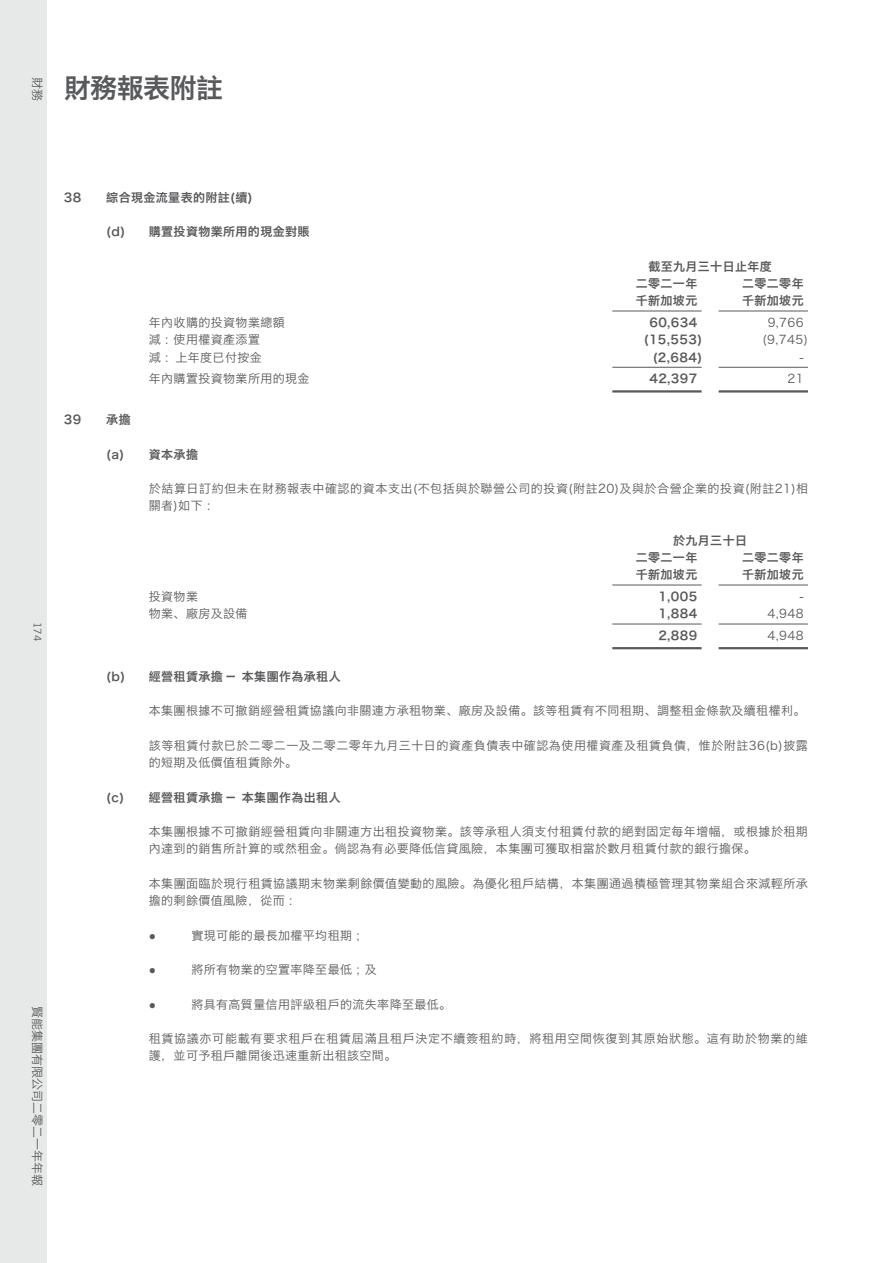
<style>
.page{position:relative;width:893px;height:1263px;background:#fff}
.page>*{position:absolute;margin:0;border:0;box-sizing:border-box;transform-origin:0 0}
.t1{font:27px "Hiragino Sans GB W6";letter-spacing:-.02em;color:#58595b}
.t2{font:12px/17.2px "Hiragino Sans GB W3";letter-spacing:.035em;color:#58595b}
.t3{font:12px/17.2px "Hiragino Sans GB W6";letter-spacing:.035em;color:#58595b}
.t4{font:12px/17.2px "Hiragino Sans GB W3";letter-spacing:.06em;color:#58595b}
.t5{font:12px "Hiragino Sans GB W3";color:#58595b}
.t6{font:12px "Times New Roman";color:#58595b}
.t7{font:10.5px "Trade Gothic LT";color:#58595b}
</style>
<div class="page">
<hr style="left:612px;top:311px;width:90px;height:1px;background:#58595b">
<hr style="left:719px;top:311px;width:89px;height:1px;background:#58595b">
<hr style="left:612px;top:367px;width:90px;height:1px;background:#58595b">
<hr style="left:719px;top:367px;width:89px;height:1px;background:#58595b">
<hr style="left:612px;top:390px;width:90px;height:3px;background:#58595b">
<hr style="left:719px;top:390px;width:89px;height:3px;background:#58595b">
<hr style="left:612px;top:585px;width:90px;height:1px;background:#58595b">
<hr style="left:719px;top:585px;width:89px;height:1px;background:#58595b">
<hr style="left:612px;top:624px;width:90px;height:1px;background:#58595b">
<hr style="left:719px;top:624px;width:89px;height:1px;background:#58595b">
<hr style="left:612px;top:647px;width:90px;height:2px;background:#58595b">
<hr style="left:719px;top:647px;width:89px;height:2px;background:#58595b">
<div style="left:0;top:0;width:47px;height:1263px;background:#e7e8e8"></div>
<p class="t2" style="left:46px;top:77px;width:25px;rotate:90deg">財務</p>
<h1 class="t1" style="left:64px;top:70px;width:161px">財務報表附註</h1>
<p class="t7" style="left:44px;top:622px;width:21px;rotate:90deg">174</p>
<p class="t5" style="left:45px;top:1006px;width:181px;rotate:90deg">賢能集團有限公司二零二一年年報</p>
<p class="t3" style="left:64px;top:188px;width:19px">38</p>
<p class="t3" style="left:106px;top:188px;width:148px">綜合現金流量表的附註(續)</p>
<p class="t3" style="left:106px;top:223px;width:205px">(d) 購置投資物業所用的現金對賬</p>
<p class="t3" style="left:636px;top:257px;width:138px;text-indent:13px">截至九月三十日止年度二零二一年</p>
<p class="t3" style="left:742px;top:275px;width:63px">二零二零年</p>
<p class="t3" style="left:636px;top:292px;width:63px">千新加坡元</p>
<p class="t3" style="left:742px;top:292px;width:63px">千新加坡元</p>
<p class="t2" style="left:149px;top:314px;width:137px">年內收購的投資物業總額</p>
<p class="t3" style="left:649px;top:314px;width:49px">60,634</p>
<p class="t2" style="left:768px;top:314px;width:37px">9,766</p>
<p class="t2" style="left:149px;top:331px;width:113px">減：使用權資產添置</p>
<p class="t3" style="left:644px;top:331px;width:60px">(15,553)</p>
<p class="t2" style="left:762px;top:331px;width:47px">(9,745)</p>
<p class="t2" style="left:149px;top:348px;width:114px">減：上年度已付按金</p>
<p class="t3" style="left:653px;top:348px;width:51px">(2,684)</p>
<p class="t2" style="left:799px;top:348px;width:6px">-</p>
<p class="t2" style="left:149px;top:370px;width:162px">年內購置投資物業所用的現金</p>
<p class="t3" style="left:649px;top:370px;width:49px">42,397</p>
<p class="t2" style="left:787px;top:370px;width:18px">21</p>
<p class="t3" style="left:64px;top:411px;width:19px">39</p>
<p class="t3" style="left:106px;top:411px;width:26px">承擔</p>
<p class="t3" style="left:106px;top:445px;width:93px">(a) 資本承擔</p>
<p class="t2" style="left:149px;top:480px;width:661px">於結算日訂約但未在財務報表中確認的資本支出(不包括與於聯營公司的投資(附註20)及與於合營企業的投資(附註21)相關者)如下：</p>
<p class="t3" style="left:636px;top:531px;width:113px;text-indent:37px">於九月三十日二零二一年</p>
<p class="t3" style="left:742px;top:549px;width:63px">二零二零年</p>
<p class="t3" style="left:636px;top:566px;width:63px">千新加坡元</p>
<p class="t3" style="left:742px;top:566px;width:63px">千新加坡元</p>
<p class="t2" style="left:149px;top:588px;width:51px">投資物業</p>
<p class="t3" style="left:658px;top:588px;width:40px">1,005</p>
<p class="t2" style="left:799px;top:588px;width:6px">-</p>
<p class="t2" style="left:149px;top:605px;width:100px">物業、廠房及設備</p>
<p class="t3" style="left:658px;top:605px;width:40px">1,884</p>
<p class="t2" style="left:768px;top:605px;width:38px">4,948</p>
<p class="t3" style="left:658px;top:627px;width:40px">2,889</p>
<p class="t2" style="left:768px;top:627px;width:38px">4,948</p>
<p class="t3" style="left:106px;top:667px;width:236px">(b) 經營租賃承擔－本集團作為承租人</p>
<p class="t2" style="left:149px;top:702px;width:658px">本集團根據不可撤銷經營租賃協議向非關連方承租物業、廠房及設備。該等租賃有不同租期、調整租金條款及續租權利。</p>
<p class="t2" style="left:149px;top:737px;width:660px">該等租賃付款已於二零二一及二零二零年九月三十日的資產負債表中確認為使用權資產及租賃負債，惟於附註36(b)披露的短期及低價值租賃除外。</p>
<p class="t3" style="left:106px;top:788px;width:236px">(c) 經營租賃承擔－本集團作為出租人</p>
<p class="t2" style="left:149px;top:823px;width:660px">本集團根據不可撤銷經營租賃向非關連方出租投資物業。該等承租人須支付租賃付款的絕對固定每年增幅，或根據於租期內達到的銷售所計算的或然租金。倘認為有必要降低信貸風險，本集團可獲取相當於數月租賃付款的銀行擔保。</p>
<p class="t2" style="left:149px;top:875px;width:660px">本集團面臨於現行租賃協議期末物業剩餘價值變動的風險。為優化租戶結構，本集團通過積極管理其物業組合來減輕所承擔的剩餘價值風險，從而：</p>
<p class="t6" style="left:149px;top:927px;width:9px">●</p>
<p class="t2" style="left:191px;top:926px;width:178px">實現可能的最長加權平均租期；</p>
<p class="t6" style="left:149px;top:962px;width:9px">●</p>
<p class="t2" style="left:191px;top:961px;width:187px">將所有物業的空置率降至最低；及</p>
<p class="t6" style="left:149px;top:996px;width:9px">●</p>
<p class="t2" style="left:191px;top:995px;width:261px">將具有高質量信用評級租戶的流失率降至最低。</p>
<p class="t4" style="left:149px;top:1030px;width:660px">租賃協議亦可能載有要求租戶在租賃屆滿且租戶決定不續簽租約時，將租用空間恢復到其原始狀態。這有助於物業的維護，並可予租戶離開後迅速重新出租該空間。</p>
</div>
